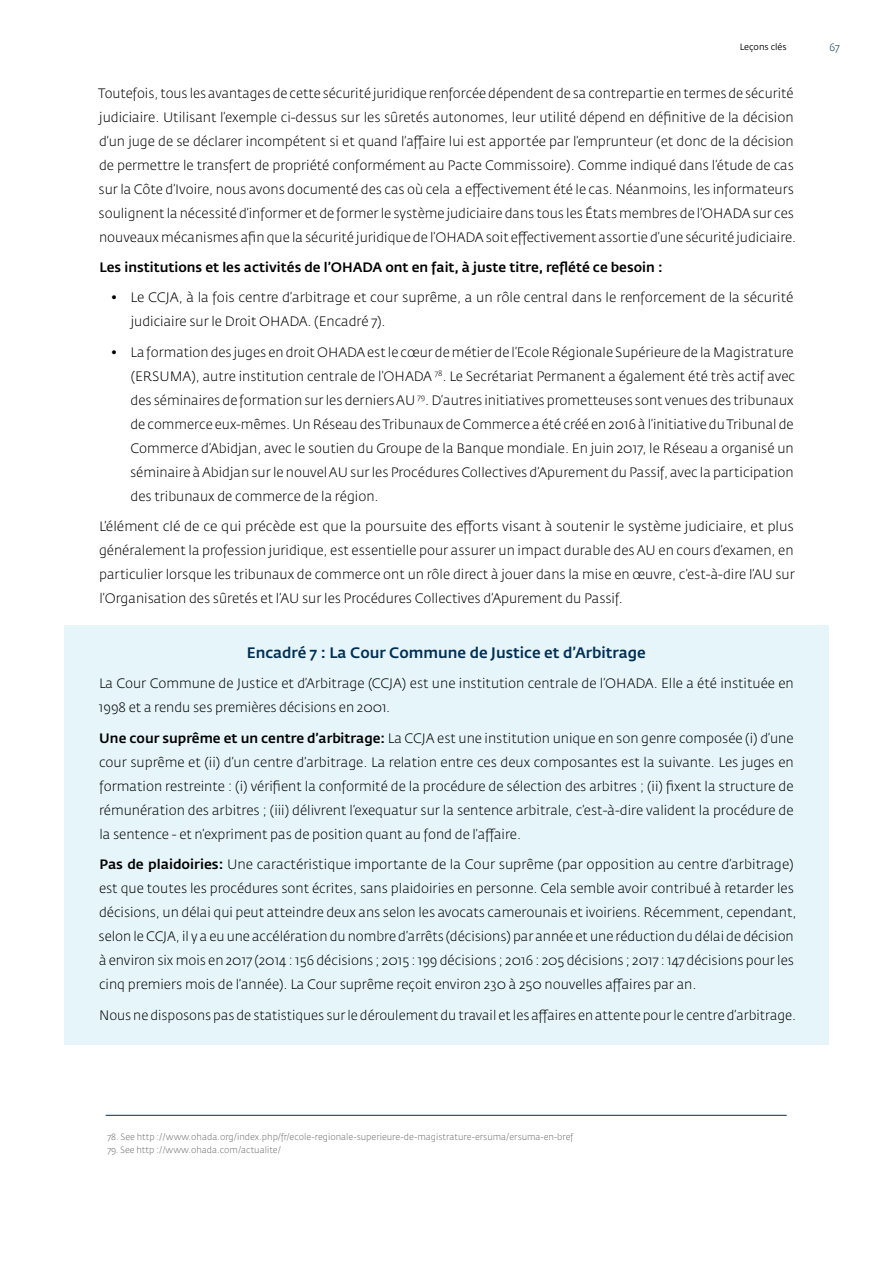
<style>
.page{position:relative;width:893px;height:1263px;background:#fff}
.page>*{position:absolute;margin:0;border:0;box-sizing:border-box;transform-origin:0 0}
.t1{font:500 15px "Fedra Sans Std";color:#002f54}
.t2{font:300 13.5px/24px "Fedra Sans Std";color:#000}
.t3{font:300 13.5px/24px "Fedra Sans Std";color:#000;text-align:justify;scale:1.04 1}
.t4{font:500 13.5px "Fedra Sans Std";color:#000}
.t5{font:300 10.5px "Fedra Sans Std";color:#002f54}
.t6{font:300 9px "Fedra Sans Std";color:#6d6e71}
.t7{font:9px "Fedra Sans Std";color:#000}
.s1{font-weight:500}
</style>
<div class="page">
<div style="left:64px;top:625px;width:764px;height:419px;background:#e6f5fa"></div>
<hr style="left:106px;top:1115px;width:681px;height:1px;background:#002f54">
<p class="t7" style="left:740px;top:41px;width:48px">Leçons clés</p>
<p class="t2" style="left:98px;top:81px;width:700px">Toutefois, tous les avantages de cette sécurité juridique renforcée dépendent de sa contrepartie en termes de sécurité judiciaire. Utilisant l’exemple ci-dessus sur les sûretés autonomes, leur utilité dépend en définitive de la décision d’un juge de se déclarer incompétent si et quand l’affaire lui est apportée par l’emprunteur (et donc de la décision de permettre le transfert de propriété conformément au Pacte Commissoire). Comme indiqué dans l’étude de cas sur la Côte d’Ivoire, nous avons documenté des cas où cela a effectivement été le cas. Néanmoins, les informateurs soulignent la nécessité d’informer et de former le système judiciaire dans tous les États membres de l’OHADA sur ces nouveaux mécanismes afin que la sécurité juridique de l’OHADA soit effectivement assortie d’une sécurité judiciaire.</p>
<p class="t4" style="left:99px;top:259px;width:565px">Les institutions et les activités de l’OHADA ont en fait, à juste titre, reflété ce besoin :</p>
<p class="t2" style="left:131px;top:286px;width:664px;text-indent:-20px">• Le CCJA, à la fois centre d’arbitrage et cour suprême, a un rôle central dans le renforcement de la sécurité judiciaire sur le Droit OHADA. (Encadré 7).</p>
<p class="t2" style="left:130px;top:340px;width:666px;text-align:justify;text-indent:-19px">• La formation des juges en droit OHADA est le cœur de métier de l’Ecole Régionale Supérieure de la Magistrature (ERSUMA), autre institution centrale de l’OHADA <sup>78</sup>. Le Secrétariat Permanent a également été très actif avec des séminaires de formation sur les derniers AU <sup>79</sup>. D’autres initiatives prometteuses sont venues des tribunaux de commerce eux-mêmes. Un Réseau des Tribunaux de Commerce a été créé en 2016 à l’initiative du Tribunal de Commerce d’Abidjan, avec le soutien du Groupe de la Banque mondiale. En juin 2017, le Réseau a organisé un séminaire à Abidjan sur le nouvel AU sur les Procédures Collectives d’Apurement du Passif, avec la participation des tribunaux de commerce de la région.</p>
<p class="t3" style="left:99px;top:514px;width:670px">L’élément clé de ce qui précède est que la poursuite des efforts visant à soutenir le système judiciaire, et plus généralement la profession juridique, est essentielle pour assurer un impact durable des AU en cours d’examen, en particulier lorsque les tribunaux de commerce ont un rôle direct à jouer dans la mise en œuvre, c’est-à-dire l’AU sur l’Organisation des sûretés et l’AU sur les Procédures Collectives d’Apurement du Passif.</p>
<p class="t1" style="left:247px;top:643px;width:401px">Encadré 7 : La Cour Commune de Justice et d’Arbitrage</p>
<p class="t2" style="left:99px;top:672px;width:696px">La Cour Commune de Justice et d’Arbitrage (CCJA) est une institution centrale de l’OHADA. Elle a été instituée en<br>1998 et a rendu ses premières décisions en 2001.</p>
<p class="t2" style="left:99px;top:726px;width:696px;text-align:justify"><span class="s1">Une cour suprême et un centre d’arbitrage:</span> La CCJA est une institution unique en son genre composée (i) d’une cour suprême et (ii) d’un centre d’arbitrage. La relation entre ces deux composantes est la suivante. Les juges en formation restreinte : (i) vérifient la conformité de la procédure de sélection des arbitres ; (ii) fixent la structure de rémunération des arbitres ; (iii) délivrent l’exequatur sur la sentence arbitrale, c’est-à-dire valident la procédure de la sentence - et n’expriment pas de position quant au fond de l’affaire.</p>
<p class="t2" style="left:99px;top:852px;width:699px"><span class="s1">Pas de plaidoiries:</span> Une caractéristique importante de la Cour suprême (par opposition au centre d’arbitrage) est que toutes les procédures sont écrites, sans plaidoiries en personne. Cela semble avoir contribué à retarder les décisions, un délai qui peut atteindre deux ans selon les avocats camerounais et ivoiriens. Récemment, cependant, selon le CCJA, il y a eu une accélération du nombre d’arrêts (décisions) par année et une réduction du délai de décision à environ six mois en 2017 (2014 : 156 décisions ; 2015 : 199 décisions ; 2016 : 205 décisions ; 2017 : 147 décisions pour les cinq premiers mois de l’année). La Cour suprême reçoit environ 230 à 250 nouvelles affaires par an.</p>
<p class="t2" style="left:99px;top:1003px;width:699px">Nous ne disposons pas de statistiques sur le déroulement du travail et les affaires en attente pour le centre d’arbitrage.</p>
<p class="t5" style="left:829px;top:40px;width:12px">67</p>
<p class="t6" style="left:107px;top:1131px;width:468px">78. See http ://www.ohada.org/index.php/fr/ecole-regionale-superieure-de-magistrature-ersuma/ersuma-en-bref</p>
<p class="t6" style="left:107px;top:1144px;width:175px">79. See http ://www.ohada.com/actualite/</p>
</div>
